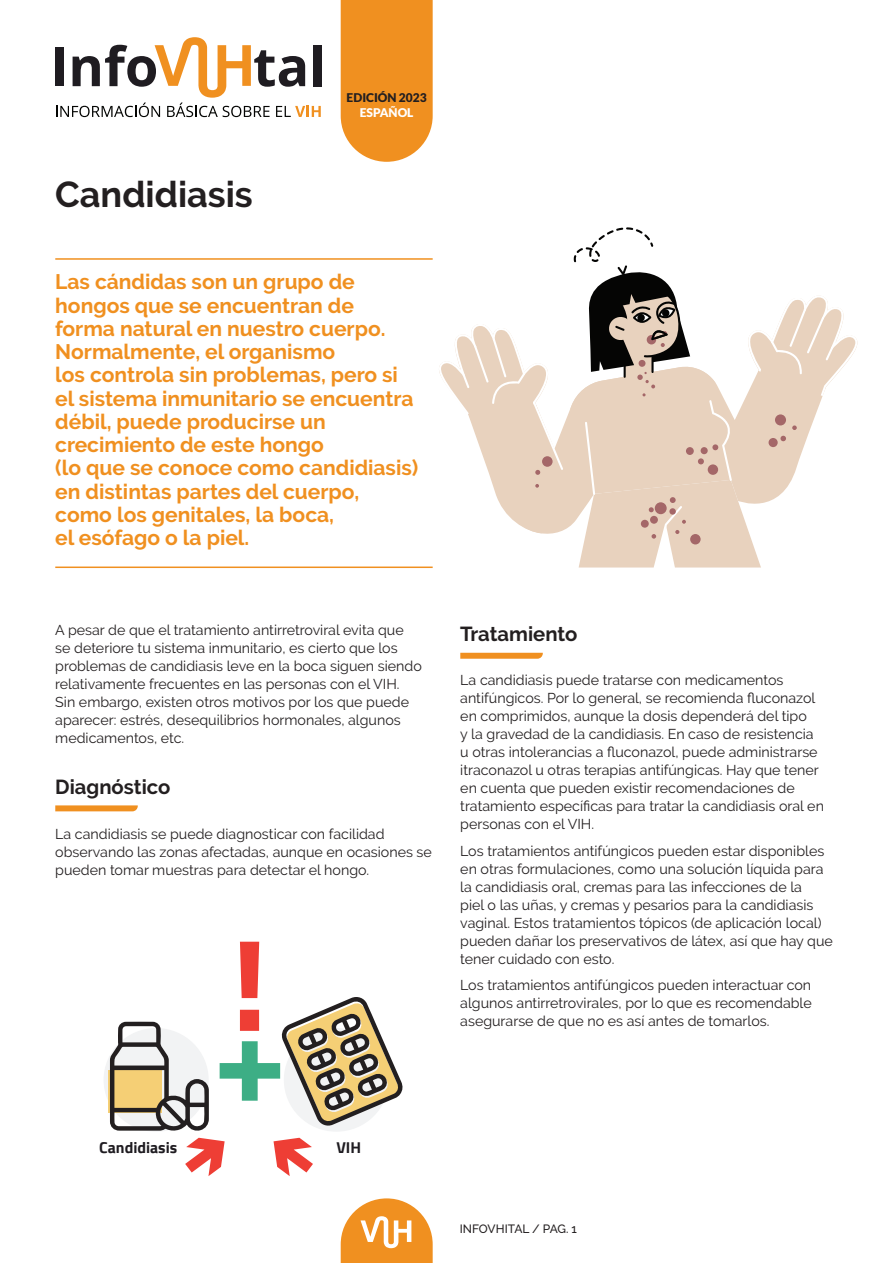
<style>
.page{position:relative;width:893px;height:1263px;background:#fff}
.page>*{position:absolute;margin:0;border:0;box-sizing:border-box;transform-origin:0 0}
.t1{font:700 36px "Raleway";color:#231f20}
.t2{font:700 21px/23.2px "Raleway";color:#f09020}
.t3{font:700 20.25px "Raleway";color:#231f20}
.t4{font:700 15.6px "Cairo";color:#1f1c21}
.t5{font:14.25px/18px "Raleway";color:#231f20}
.t6{font:500 12px "Raleway";color:#231f20}
.t7{font:900 12px "Lato";color:#231f20}
.t8{font:900 12px "Lato";color:#fff}
</style>
<div class="page">
<div style="left:55px;top:48px;width:8px;height:38px;background:#1f1c21"></div>
<div style="left:313px;top:45px;width:9px;height:41px;background:#1f1c21"></div>
<svg style="left:56px;top:37px;width:265px;height:80px"></svg>
<svg style="left:341px;top:0;width:92px;height:162px;background:#f0972e"></svg>
<svg style="left:341px;top:1198px;width:92px;height:65px"></svg>
<hr style="left:55px;top:258px;width:378px;height:2px;background:#f09020">
<hr style="left:55px;top:566px;width:378px;height:2px;background:#f09020">
<svg style="left:55px;top:805px;width:83px;height:6px"></svg>
<svg style="left:460px;top:653px;width:83px;height:6px"></svg>
<svg style="left:540px;top:410px;width:30px;height:124px"></svg>
<svg style="left:439px;top:326px;width:124px;height:207px"></svg>
<svg style="left:570px;top:227px;width:288px;height:341px"></svg>
<svg style="left:185px;top:1138px;width:40px;height:38px"></svg>
<svg style="left:274px;top:1138px;width:39px;height:38px"></svg>
<div style="left:108px;top:1070px;width:53px;height:43px;background:#eec972"></div>
<svg style="left:110px;top:1022px;width:99px;height:109px"></svg>
<svg style="left:220px;top:942px;width:183px;height:185px"></svg>
<h1 class="t1" style="left:55px;top:174px;width:199px">Candidiasis</h1>
<p class="t7" style="left:347px;top:91px;width:82px">EDICIÓN 2023</p>
<p class="t8" style="left:360px;top:105px;width:55px">ESPAÑOL</p>
<p class="t2" style="left:55px;top:271px;width:365px">Las cándidas son un grupo de hongos que se encuentran de forma natural en nuestro cuerpo.<br>Normalmente, el organismo<br>los controla sin problemas, pero si el sistema inmunitario se encuentra débil, puede producirse un crecimiento de este hongo<br>(lo que se conoce como candidiasis) en distintas partes del cuerpo, como los genitales, la boca,<br>el esófago o la piel.</p>
<p class="t5" style="left:55px;top:621px;width:368px">A pesar de que el tratamiento antirretroviral evita que se deteriore tu sistema inmunitario, es cierto que los problemas de candidiasis leve en la boca siguen siendo relativamente frecuentes en las personas con el VIH.<br>Sin embargo, existen otros motivos por los que puede aparecer: estrés, desequilibrios hormonales, algunos medicamentos, etc.</p>
<h3 class="t3" style="left:55px;top:775px;width:117px">Diagnóstico</h3>
<p class="t5" style="left:55px;top:824px;width:378px">La candidiasis se puede diagnosticar con facilidad observando las zonas afectadas, aunque en ocasiones se pueden tomar muestras para detectar el hongo.</p>
<h3 class="t3" style="left:460px;top:622px;width:119px">Tratamiento</h3>
<p class="t5" style="left:460px;top:671px;width:365px">La candidiasis puede tratarse con medicamentos antifúngicos. Por lo general, se recomienda fluconazol en comprimidos, aunque la dosis dependerá del tipo<br>y la gravedad de la candidiasis. En caso de resistencia u otras intolerancias a fluconazol, puede administrarse itraconazol u otras terapias antifúngicas. Hay que tener en cuenta que pueden existir recomendaciones de tratamiento específicas para tratar la candidiasis oral en personas con el VIH.</p>
<p class="t5" style="left:460px;top:842px;width:374px">Los tratamientos antifúngicos pueden estar disponibles en otras formulaciones, como una solución líquida para la candidiasis oral, cremas para las infecciones de la<br>piel o las uñas, y cremas y pesarios para la candidiasis vaginal. Estos tratamientos tópicos (de aplicación local) pueden dañar los preservativos de látex, así que hay que tener cuidado con esto.</p>
<p class="t5" style="left:460px;top:976px;width:353px;text-align:justify">Los tratamientos antifúngicos pueden interactuar con algunos antirretrovirales, por lo que es recomendable asegurarse de que no es así antes de tomarlos.</p>
<p class="t4" style="left:99px;top:1139px;width:80px">Candidiasis</p>
<p class="t4" style="left:336px;top:1139px;width:26px">VIH</p>
<p class="t6" style="left:460px;top:1221px;width:119px">INFOVHITAL / PAG. 1</p>
</div>
